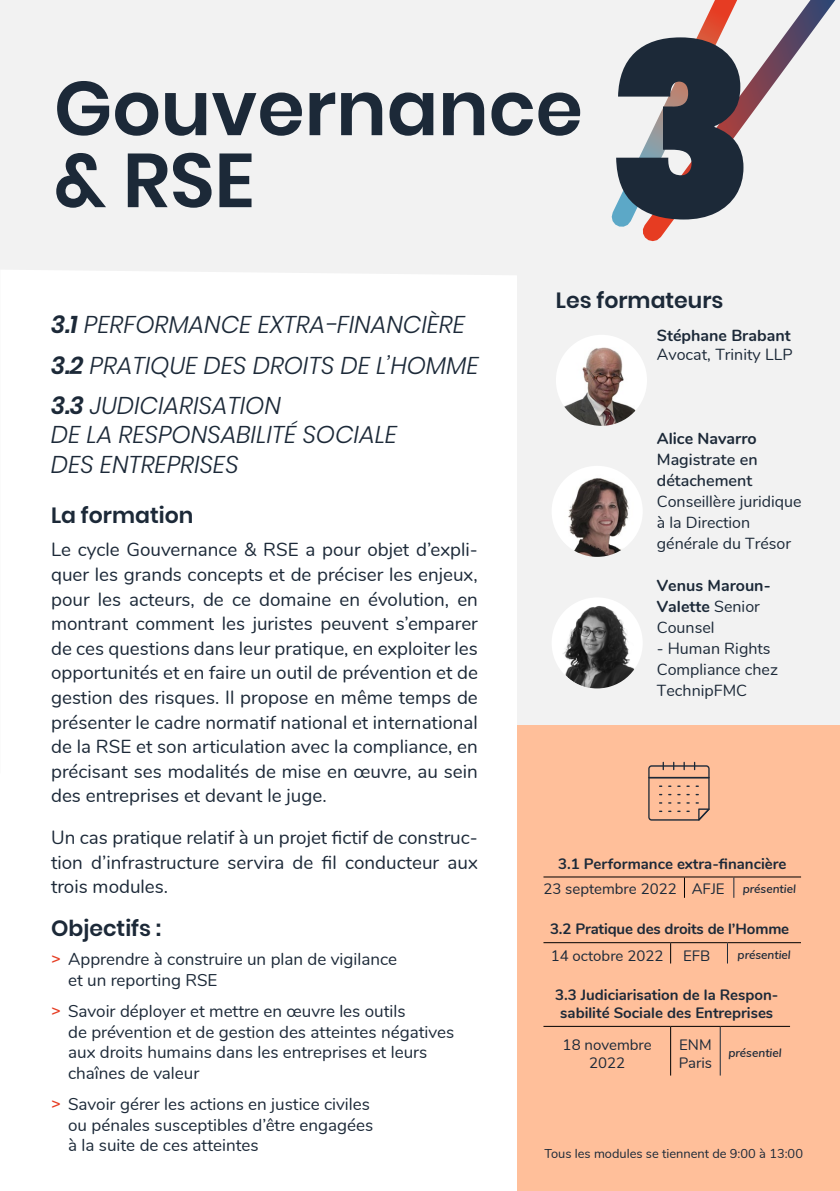
<style>
.page{position:relative;width:840px;height:1191px;background:#fff}
.page>*{position:absolute;margin:0;border:0;box-sizing:border-box;transform-origin:0 0}
.t1{font:900 241.4px "Poppins";color:#1c2938}
.t2{font:600 76px/72px "Poppins";color:#1c2938}
.t3{font:italic 300 24.2px/40.6px "Poppins";color:#1c2938}
.t4{font:600 22px "Poppins";color:#1c2938}
.t5{font:18.8px/24.6px "Nunito";color:#1c2938;text-align:justify}
.t6{font:17px/20.4px "Nunito";color:#1c2938}
.t7{font:16px/21px "Nunito";color:#1c2938}
.t8{font:700 16px/21px "Nunito";color:#1c2938}
.t9{font:600 16px/21px "Nunito";color:#1c2938}
.t10{font:700 15px/25.4px "Nunito";color:#1c2938;text-align:center}
.t11{font:15px/18px "Nunito";color:#1c2938;text-align:center}
.t12{font:12.8px "Nunito";color:#1c2938}
.t13{font:italic 600 12px "Nunito";color:#1c2938}
.s1{font-weight:600}
.s2{font-family:"Montserrat";font-weight:500;color:#e63c22}
.s3{font-weight:400}
.s4{font-weight:600;font-style:italic;font-size:12px}
</style>
<div class="page">
<div style="left:517px;top:264px;width:322px;height:509px;background:#f2f2f2"></div>
<div style="left:517px;top:726px;width:322px;height:465px;background:#ffbf9a"></div>
<div style="left:0;top:0;width:839px;height:275px;background:#f2f2f2"></div>
<div style="left:594px;top:0;width:30px;height:243px;background:#f2f2f2"></div>
<svg style="left:624px;top:0;width:215px;height:259px"></svg>
<hr style="left:543px;top:876px;width:141px;height:1px;background:#000">
<hr style="left:684px;top:876px;width:49px;height:1px;background:#000">
<hr style="left:733px;top:876px;width:67px;height:1px;background:#000">
<svg style="left:733px;top:877px;width:1px;height:20px"></svg>
<hr style="left:543px;top:942px;width:127px;height:1px;background:#000">
<hr style="left:670px;top:942px;width:57px;height:1px;background:#000">
<hr style="left:727px;top:942px;width:73px;height:1px;background:#000">
<hr style="left:543px;top:1025px;width:127px;height:1px;background:#000">
<hr style="left:670px;top:1025px;width:49px;height:1px;background:#000">
<hr style="left:669px;top:1026px;width:1px;height:49px;background:#000">
<hr style="left:719px;top:1025px;width:70px;height:1px;background:#000">
<hr style="left:719px;top:1026px;width:1px;height:49px;background:#1c2938">
<img style="left:555px;top:335px;width:91px;height:91px;border-radius:46px">
<img style="left:551px;top:597px;width:91px;height:91px;border-radius:46px">
<img style="left:551px;top:466px;width:91px;height:91px;border-radius:46px">
<svg style="left:648px;top:762px;width:61px;height:58px"></svg>
<h2 class="t2" style="left:54px;top:73px;width:530px">Gouvernance &amp; RSE</h2>
<h1 class="t1" style="left:607px;top:-7px;width:150px">3</h1>
<p class="t3" style="left:51px;top:304px;width:429px"><span class="s1">3.1</span> PERFORMANCE EXTRA-FINANCIÈRE<br><span class="s1">3.2</span> PRATIQUE DES DROITS DE L’HOMME<br><span class="s1">3.3</span> JUDICIARISATION</p>
<p class="t3" style="left:51px;top:420px;width:347px;line-height:29px">DE LA RESPONSABILITÉ SOCIALE<br>DES ENTREPRISES</p>
<p class="t4" style="left:51px;top:502px;width:144px">La formation</p>
<p class="t5" style="left:51px;top:536px;width:428px">Le cycle Gouvernance &amp; RSE a pour objet d’expli&shy;quer les grands concepts et de préciser les enjeux, pour les acteurs, de ce domaine en évolution, en montrant comment les juristes peuvent s’emparer de ces questions dans leur pratique, en exploiter les opportunités et en faire un outil de prévention et de gestion des risques. Il propose en même temps de présenter le cadre normatif national et international de la RSE et son articulation avec la compliance, en précisant ses modalités de mise en œuvre, au sein des entreprises et devant le juge.</p>
<p class="t5" style="left:51px;top:824px;width:428px">Un cas pratique relatif à un projet fictif de construc&shy;tion d’infrastructure servira de fil conducteur aux trois modules.</p>
<p class="t4" style="left:51px;top:915px;width:112px">Objectifs :</p>
<p class="t6" style="left:68px;top:948px;width:330px;text-indent:-17px"><span class="s2">&gt;</span> Apprendre à construire un plan de vigilance et un reporting RSE</p>
<p class="t6" style="left:68px;top:1000px;width:387px;text-indent:-17px"><span class="s2">&gt;</span> Savoir déployer et mettre en œuvre les outils<br>de prévention et de gestion des atteintes négatives aux droits humains dans les entreprises et leurs chaînes de valeur</p>
<p class="t6" style="left:68px;top:1093px;width:306px;text-indent:-17px"><span class="s2">&gt;</span> Savoir gérer les actions en justice civiles ou pénales susceptibles d’être engagées à la suite de ces atteintes</p>
<p class="t4" style="left:555px;top:288px;width:169px">Les formateurs</p>
<p class="t8" style="left:656px;top:324px;width:135px">Stéphane Brabant</p>
<p class="t7" style="left:656px;top:343px;width:137px">Avocat, Trinity LLP</p>
<p class="t8" style="left:656px;top:427px;width:101px">Alice Navarro</p>
<p class="t9" style="left:656px;top:448px;width:102px">Magistrate en détachement</p>
<p class="t7" style="left:656px;top:490px;width:146px">Conseillère juridique à la Direction générale du Trésor</p>
<p class="t8" style="left:656px;top:574px;width:115px">Venus Maroun-<br>Valette <span class="s3">Senior<br>Counsel</span></p>
<p class="t7" style="left:656px;top:636px;width:123px">- Human Rights<br>Compliance chez<br>TechnipFMC</p>
<p class="t10" style="left:543px;top:850px;width:254px">3.1 Performance extra-financière<br><span class="s3">23 septembre 2022 AFJE</span> <span class="s4">présentiel</span></p>
<p class="t10" style="left:549px;top:915px;width:240px">3.2 Pratique des droits de l’Homme</p>
<p class="t11" style="left:550px;top:945px;width:114px">14 octobre 2022</p>
<p class="t11" style="left:682px;top:945px;width:29px">EFB</p>
<p class="t13" style="left:737px;top:946px;width:55px">présentiel</p>
<p class="t10" style="left:554px;top:985px;width:225px;line-height:18px">3.3 Judiciarisation de la Respon&shy;sabilité Sociale des Entreprises</p>
<p class="t11" style="left:562px;top:1034px;width:91px">18 novembre<br>2022</p>
<p class="t11" style="left:678px;top:1034px;width:35px;text-align:left">ENM<br>Paris</p>
<p class="t13" style="left:728px;top:1044px;width:55px">présentiel</p>
<p class="t12" style="left:544px;top:1144px;width:260px">Tous les modules se tiennent de 9:00 à 13:00</p>
</div>
